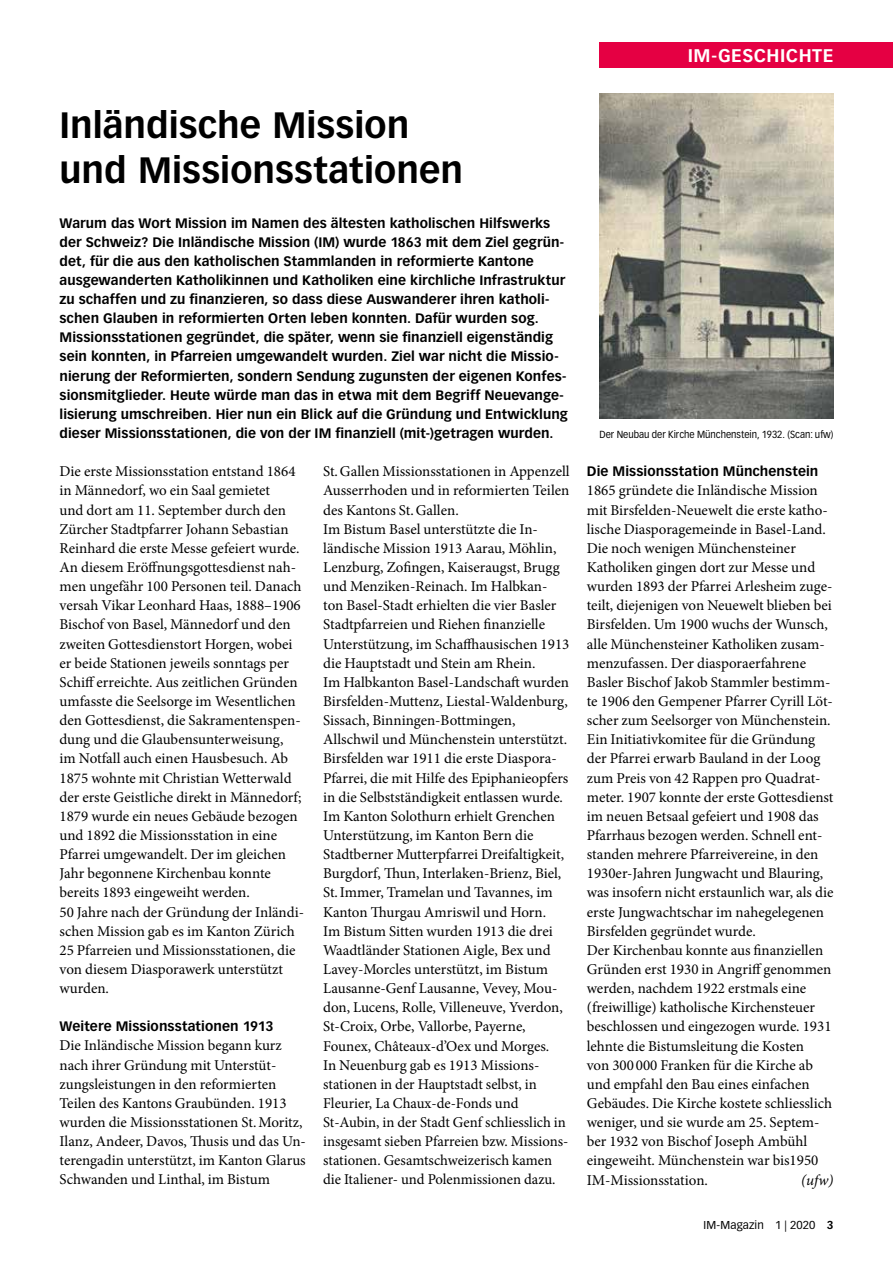
<style>
.page{position:relative;width:893px;height:1263px;background:#fff}
.page>*{position:absolute;margin:0;border:0;box-sizing:border-box;transform-origin:0 0}
.t1{font:700 36px/44.7px "Vectora LT Pro";color:#000}
.t2{font:700 18px "Vectora LT Pro";letter-spacing:.03em;color:#fff}
.t3{font:15px/19.2px "Minion Pro";color:#000}
.t4{font:italic 15px "Minion Pro";color:#000}
.t5{font:700 13.5px/19.2px "Vectora LT Pro";letter-spacing:.005em;color:#000}
.t6{font:11.25px "Vectora LT Pro";letter-spacing:.01em;color:#000}
.t7{font:10.2px "Vectora LT Pro";color:#000;scale:.92 1}
.s1{font-weight:700}
</style>
<div class="page">
<div style="left:600px;top:43px;width:293px;height:25px;background:#e50043"></div>
<img style="left:600px;top:94px;width:233px;height:325px">
<h1 class="t1" style="left:60px;top:103px;width:405px">Inländische Mission und Missionsstationen</h1>
<p class="t5" style="left:60px;top:213px;width:510px">Warum das Wort Mission im Namen des ältesten katholischen Hilfswerks der Schweiz? Die Inländische Mission (IM) wurde 1863 mit dem Ziel gegrün&shy;det, für die aus den katholischen Stammlanden in reformierte Kantone ausgewanderten Katholikinnen und Katholiken eine kirchliche Infrastruktur zu schaffen und zu finanzieren, so dass diese Auswanderer ihren katholi&shy;schen Glauben in reformierten Orten leben konnten. Dafür wurden sog.<br>Missionsstationen gegründet, die später, wenn sie finanziell eigenständig sein konnten, in Pfarreien umgewandelt wurden. Ziel war nicht die Missio&shy;nierung der Reformierten, sondern Sendung zugunsten der eigenen Konfes&shy;sionsmitglieder. Heute würde man das in etwa mit dem Begriff Neuevange&shy;lisierung umschreiben. Hier nun ein Blick auf die Gründung und Entwicklung dieser Missionsstationen, die von der IM finanziell (mit-)getragen wurden.</p>
<p class="t2" style="left:688px;top:44px;width:147px">IM-GESCHICHTE</p>
<p class="t7" style="left:600px;top:428px;width:256px">Der Neubau der Kirche Münchenstein, 1932. (Scan: ufw)</p>
<p class="t3" style="left:60px;top:462px;width:246px">Die erste Missionsstation entstand 1864 in Männedorf, wo ein Saal gemietet<br>und dort am 11. September durch den Zürcher Stadtpfarrer Johann Sebastian Reinhard die erste Messe gefeiert wurde.<br>An diesem Eröffnungsgottesdienst nah&shy;men ungefähr 100 Personen teil. Danach versah Vikar Leonhard Haas, 1888–1906<br>Bischof von Basel, Männedorf und den zweiten Gottesdienstort Horgen, wobei er beide Stationen jeweils sonntags per Schiff erreichte. Aus zeitlichen Gründen umfasste die Seelsorge im Wesentlichen den Gottesdienst, die Sakramentenspen&shy;dung und die Glaubensunterweisung,<br>im Notfall auch einen Hausbesuch. Ab 1875 wohnte mit Christian Wetterwald der erste Geistliche direkt in Männedorf; 1879 wurde ein neues Gebäude bezogen und 1892 die Missionsstation in eine Pfarrei umgewandelt. Der im gleichen Jahr begonnene Kirchenbau konnte bereits 1893 eingeweiht werden.<br>50 Jahre nach der Gründung der Inländi&shy;schen Mission gab es im Kanton Zürich 25 Pfarreien und Missionsstationen, die von diesem Diasporawerk unterstützt wurden.</p>
<p class="t5" style="left:60px;top:1017px;width:215px">Weitere Missionsstationen 1913</p>
<p class="t3" style="left:60px;top:1036px;width:248px">Die Inländische Mission begann kurz nach ihrer Gründung mit Unterstüt&shy;zungsleistungen in den reformierten Teilen des Kantons Graubünden. 1913 wurden die Missionsstationen St.Moritz, Ilanz, Andeer, Davos, Thusis und das Un&shy;terengadin unterstützt, im Kanton Glarus Schwanden und Linthal, im Bistum</p>
<p class="t3" style="left:323px;top:462px;width:248px">St.Gallen Missionsstationen in Appenzell Ausserrhoden und in reformierten Teilen des Kantons St.Gallen.<br>Im Bistum Basel unterstützte die In&shy;ländische Mission 1913 Aarau, Möhlin, Lenzburg, Zofingen, Kaiseraugst, Brugg und Menziken-Reinach. Im Halbkan&shy;ton Basel-Stadt erhielten die vier Basler Stadtpfarreien und Riehen finanzielle Unterstützung, im Schaffhausischen 1913 die Hauptstadt und Stein am Rhein.<br>Im Halbkanton Basel-Landschaft wurden Birsfelden-Muttenz, Liestal-Waldenburg, Sissach, Binningen-Bottmingen, Allschwil und Münchenstein unterstützt.<br>Birsfelden war 1911 die erste Diaspora-Pfarrei, die mit Hilfe des Epiphanieopfers in die Selbstständigkeit entlassen wurde.<br>Im Kanton Solothurn erhielt Grenchen Unterstützung, im Kanton Bern die Stadtberner Mutterpfarrei Dreifaltigkeit, Burgdorf, Thun, Interlaken-Brienz, Biel, St.Immer, Tramelan und Tavannes, im Kanton Thurgau Amriswil und Horn.<br>Im Bistum Sitten wurden 1913 die drei Waadtländer Stationen Aigle, Bex und Lavey-Morcles unterstützt, im Bistum Lausanne-Genf Lausanne, Vevey, Mou&shy;don, Lucens, Rolle, Villeneuve, Yverdon, St-Croix, Orbe, Vallorbe, Payerne, Founex, Châteaux-d’Oex und Morges.<br>In Neuenburg gab es 1913 Missions&shy;stationen in der Hauptstadt selbst, in Fleurier, La Chaux-de-Fonds und St-Aubin, in der Stadt Genf schliesslich in insgesamt sieben Pfarreien bzw. Missions&shy;stationen. Gesamtschweizerisch kamen die Italiener- und Polenmissionen dazu.</p>
<p class="t5" style="left:587px;top:462px;width:233px">Die Missionsstation Münchenstein</p>
<p class="t3" style="left:587px;top:481px;width:248px">1865 gründete die Inländische Mission mit Birsfelden-Neuewelt die erste katho&shy;lische Diasporagemeinde in Basel-Land.<br>Die noch wenigen Münchensteiner Katholiken gingen dort zur Messe und wurden 1893 der Pfarrei Arlesheim zuge&shy;teilt, diejenigen von Neuewelt blieben bei Birsfelden. Um 1900 wuchs der Wunsch, alle Münchensteiner Katholiken zusam&shy;menzufassen. Der diasporaerfahrene Basler Bischof Jakob Stammler bestimm&shy;te 1906 den Gempener Pfarrer Cyrill Löt&shy;scher zum Seelsorger von Münchenstein.<br>Ein Initiativkomitee für die Gründung der Pfarrei erwarb Bauland in der Loog zum Preis von 42 Rappen pro Quadrat&shy;meter. 1907 konnte der erste Gottesdienst im neuen Betsaal gefeiert und 1908 das Pfarrhaus bezogen werden. Schnell ent&shy;standen mehrere Pfarreivereine, in den 1930er-Jahren Jungwacht und Blauring, was insofern nicht erstaunlich war, als die erste Jungwachtschar im nahegelegenen Birsfelden gegründet wurde.<br>Der Kirchenbau konnte aus finanziellen Gründen erst 1930 in Angriff genommen werden, nachdem 1922 erstmals eine (freiwillige) katholische Kirchensteuer beschlossen und eingezogen wurde. 1931 lehnte die Bistumsleitung die Kosten<br>von 300 000 Franken für die Kirche ab und empfahl den Bau eines einfachen Gebäudes. Die Kirche kostete schliesslich weniger, und sie wurde am 25. Septem&shy;ber 1932 von Bischof Joseph Ambühl eingeweiht. Münchenstein war bis1950<br>IM-Missionsstation.</p>
<p class="t4" style="left:801px;top:1169px;width:34px">(ufw)</p>
<p class="t6" style="left:703px;top:1218px;width:131px">IM-Magazin 1 | 2020 <span class="s1">3</span></p>
</div>
